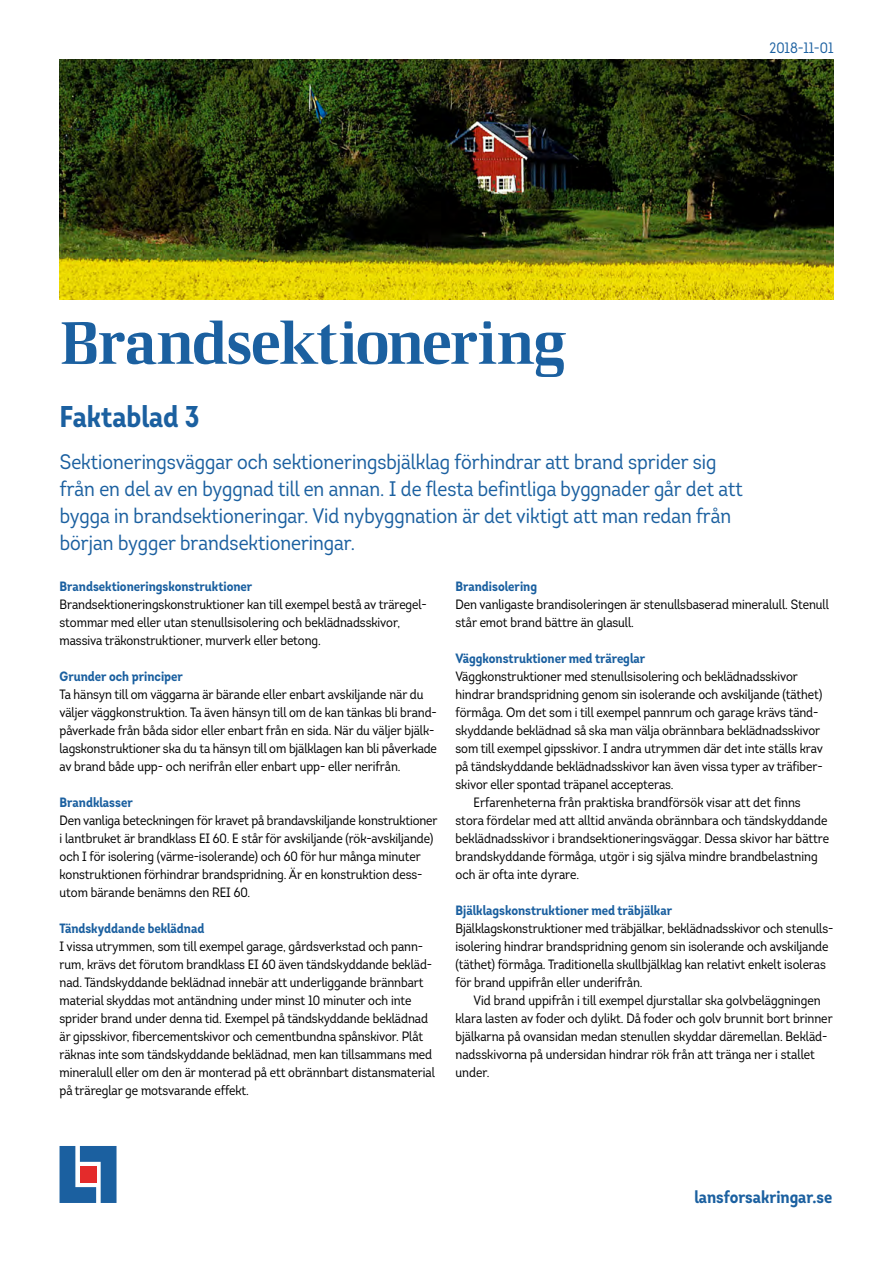
<style>
.page{position:relative;width:893px;height:1263px;background:#fff}
.page>*{position:absolute;margin:0;border:0;box-sizing:border-box;transform-origin:0 0}
.t1{font:60px "LF Rubrik";letter-spacing:-.02em;color:#1b60a0}
.t2{font:700 30px "Intro Cond";color:#1b60a0}
.t3{font:21px/27px "Intro Cond";color:#1b60a0}
.t4{font:700 17.4px "Intro Cond";color:#1b60a0}
.t5{font:15px "Intro Cond";color:#1b60a0}
.t6{font:13.5px/18px "Intro Cond";letter-spacing:-.005em;color:#000}
.t7{font:700 13.5px "Intro Cond";color:#1b60a0}
</style>
<div class="page">
<svg style="left:60px;top:1146px;width:57px;height:57px;background:#447baf"></svg>
<div style="left:80px;top:1166px;width:16px;height:16px;background:#e42b2b"></div>
<img style="left:60px;top:60px;width:773px;height:240px">
<h1 class="t1" style="left:60px;top:306px;width:508px">Brandsektionering</h1>
<h2 class="t2" style="left:60px;top:397px;width:142px">Faktablad 3</h2>
<p class="t5" style="left:769px;top:39px;width:65px">2018-11-01</p>
<p class="t3" style="left:60px;top:448px;width:684px">Sektioneringsväggar och sektioneringsbjälklag förhindrar att brand sprider sig från en del av en byggnad till en annan. I de flesta befintliga byggnader går det att bygga in brandsektioneringar. Vid nybyggnation är det viktigt att man redan från början bygger brandsektioneringar.</p>
<p class="t7" style="left:60px;top:577px;width:194px">Brandsektioneringskonstruktioner</p>
<p class="t6" style="left:60px;top:595px;width:369px">Brandsektioneringskonstruktioner kan till exempel bestå av träregel&shy;stommar med eller utan stenullsisolering och beklädnadsskivor, massiva träkonstruktioner, murverk eller betong.</p>
<p class="t7" style="left:60px;top:667px;width:125px">Grunder och principer</p>
<p class="t6" style="left:60px;top:685px;width:379px">Ta hänsyn till om väggarna är bärande eller enbart avskiljande när du väljer väggkonstruktion. Ta även hänsyn till om de kan tänkas bli brand&shy;påverkade från båda sidor eller enbart från en sida. När du väljer bjälk&shy;lagskonstruktioner ska du ta hänsyn till om bjälklagen kan bli påverkade av brand både upp- och nerifrån eller enbart upp- eller nerifrån.</p>
<p class="t7" style="left:60px;top:793px;width:75px">Brandklasser</p>
<p class="t6" style="left:60px;top:811px;width:380px">Den vanliga beteckningen för kravet på brandavskiljande konstruktioner i lantbruket är brandklass EI 60. E står för avskiljande (rök-avskiljande) och I för isolering (värme-isolerande) och 60 för hur många minuter konstruktionen förhindrar brandspridning. Är en konstruktion dess&shy;utom bärande benämns den REI 60.</p>
<p class="t7" style="left:60px;top:919px;width:146px">Tändskyddande beklädnad</p>
<p class="t6" style="left:60px;top:937px;width:377px">I vissa utrymmen, som till exempel garage, gårdsverkstad och pann&shy;rum, krävs det förutom brandklass EI 60 även tändskyddande bekläd&shy;nad. Tändskyddande beklädnad innebär att underliggande brännbart material skyddas mot antändning under minst 10 minuter och inte sprider brand under denna tid. Exempel på tändskyddande beklädnad är gipsskivor, fibercementskivor och cementbundna spånskivor. Plåt räknas inte som tändskyddande beklädnad, men kan tillsammans med mineralull eller om den är monterad på ett obrännbart distansmaterial på träreglar ge motsvarande effekt.</p>
<p class="t7" style="left:455px;top:577px;width:83px">Brandisolering</p>
<p class="t6" style="left:455px;top:595px;width:375px">Den vanligaste brandisoleringen är stenullsbaserad mineralull. Stenull står emot brand bättre än glasull.</p>
<p class="t7" style="left:455px;top:649px;width:191px">Väggkonstruktioner med träreglar</p>
<p class="t6" style="left:455px;top:667px;width:344px">Väggkonstruktioner med stenullsisolering och beklädnadsskivor</p>
<p class="t6" style="left:455px;top:685px;width:368px">hindrar brandspridning genom sin isolerande och avskiljande (täthet)</p>
<p class="t6" style="left:455px;top:703px;width:364px">förmåga. Om det som i till exempel pannrum och garage krävs tänd-</p>
<p class="t6" style="left:455px;top:721px;width:366px">skyddande beklädnad så ska man välja obrännbara beklädnadsskivor</p>
<p class="t6" style="left:455px;top:739px;width:369px">som till exempel gipsskivor. I andra utrymmen där det inte ställs krav</p>
<p class="t6" style="left:455px;top:757px;width:369px">på tändskyddande beklädnadsskivor kan även vissa typer av träfiber-</p>
<p class="t6" style="left:455px;top:775px;width:220px">skivor eller spontad träpanel accepteras.</p>
<p class="t6" style="left:473px;top:793px;width:329px">Erfarenheterna från praktiska brandförsök visar att det finns</p>
<p class="t6" style="left:455px;top:811px;width:373px">stora fördelar med att alltid använda obrännbara och tändskyddande</p>
<p class="t6" style="left:455px;top:829px;width:375px">beklädnadsskivor i brandsektioneringsväggar. Dessa skivor har bättre</p>
<p class="t6" style="left:455px;top:847px;width:364px">brandskyddande förmåga, utgör i sig själva mindre brandbelastning</p>
<p class="t6" style="left:455px;top:865px;width:125px">och är ofta inte dyrare.</p>
<p class="t7" style="left:455px;top:901px;width:218px">Bjälklagskonstruktioner med träbjälkar</p>
<p class="t6" style="left:455px;top:919px;width:379px">Bjälklagskonstruktioner med träbjälkar, beklädnadsskivor och stenulls&shy;isolering hindrar brandspridning genom sin isolerande och avskiljande (täthet) förmåga. Traditionella skullbjälklag kan relativt enkelt isoleras för brand uppifrån eller underifrån.</p>
<p class="t6" style="left:455px;top:991px;width:379px;text-indent:18px">Vid brand uppifrån i till exempel djurstallar ska golvbeläggningen klara lasten av foder och dylikt. Då foder och golv brunnit bort brinner bjälkarna på ovansidan medan stenullen skyddar däremellan. Bekläd&shy;nadsskivorna på undersidan hindrar rök från att tränga ner i stallet under.</p>
<p class="t4" style="left:694px;top:1186px;width:139px">lansforsakringar.se</p>
</div>
